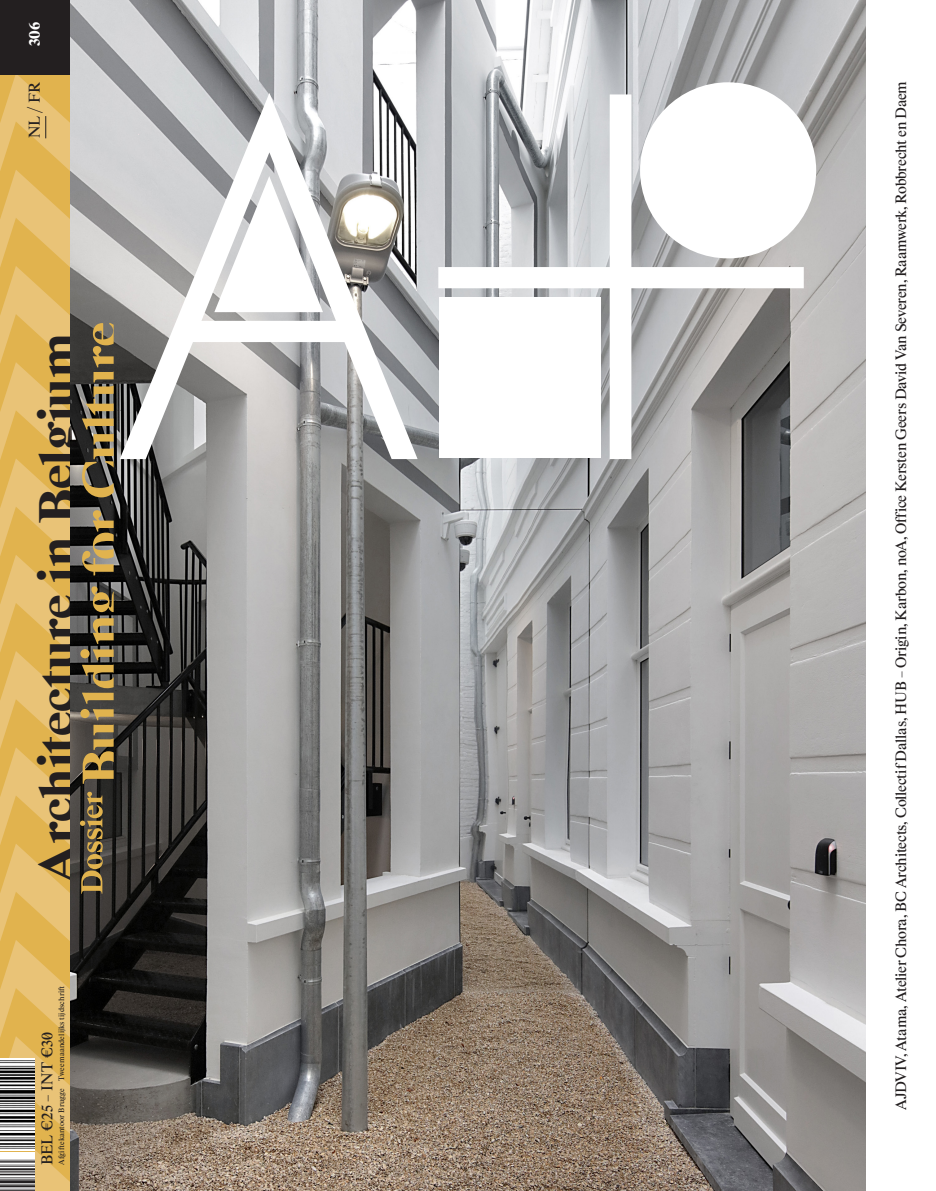
<style>
.page{position:relative;width:936px;height:1191px;background:#fff}
.page>*{position:absolute;margin:0;border:0;box-sizing:border-box;transform-origin:0 0}
.Title_Large{font:49.65px "Rhymes Black Text";letter-spacing:-.02em;color:#231f20}
.t1{font:15px "Rhymes Medium Text";letter-spacing:.005em;color:#231f20}
.t2{font:15px "Rhymes Black Text";color:#fff}
.FR_BodyText{font:14.4px "Rhymes Medium Text";letter-spacing:-.015em;color:#231f20}
.t3{font:7.5px "Rhymes Medium Text";letter-spacing:.02em;color:#231f20}
</style>
<div class="page">
<svg style="left:0;top:75px;width:70px;height:1116px;background:#e4ba62"></svg>
<div style="left:0;top:0;width:70px;height:75px;background:#231f20"></div>
<svg style="left:45px;top:116px;width:1px;height:22px"></svg>
<img style="left:0;top:1058px;width:34px;height:93px">
<svg style="left:0;top:1151px;width:34px;height:40px"></svg>
<img style="left:70px;top:0;width:795px;height:1191px">
<div style="left:640px;top:82px;width:176px;height:176px;background:#fff;border-radius:50%"></div>
<svg style="left:120px;top:93px;width:683px;height:366px"></svg>
<svg style="left:80px;top:323px;width:34px;height:570px;background:#6f603f"></svg>
<p class="t2" style="left:25px;top:46px;width:26px;rotate:-90deg">306</p>
<p class="t1" style="left:26px;top:138px;width:57px;rotate:-90deg">NL / FR</p>
<p class="Title_Large" style="left:28px;top:883px;width:553px;rotate:-90deg">Architecture in Belgium</p>
<p class="t3" style="left:57px;top:1165px;width:181px;rotate:-90deg">Afgiftekantoor Brugge Tweemaandelijks tijdschrift</p>
<p class="t1" style="left:38px;top:1165px;width:135px;rotate:-90deg">BEL €25 – INT €30</p>
<p class="FR_BodyText" style="left:892px;top:1109px;width:1030px;rotate:-90deg">AJDVIV, Atama, Atelier Chora, BC Architects, Collectif Dallas, HUB – Origin, Karbon, noA, Office Kersten Geers David Van Severen, Raamwerk, Robbrecht en Daem</p>
</div>
